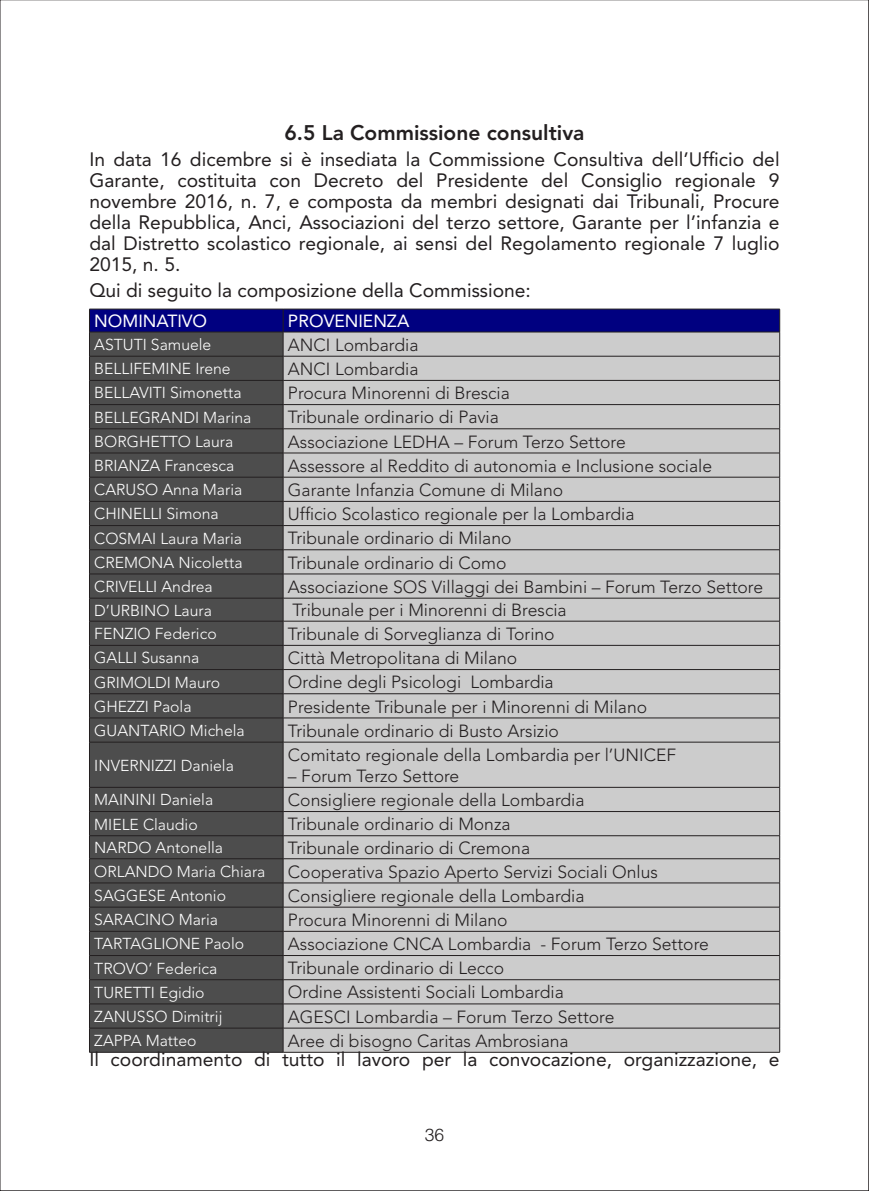
<style>
.page{position:relative;width:869px;height:1191px;background:#fff}
.page>*{position:absolute;margin:0;border:0;box-sizing:border-box;transform-origin:0 0}
._02_titoletto_11_13{font:800 21px "Avenir";color:#231f20}
._03_testo{font:19.25px/21px "Avenir";color:#231f20;text-align:justify}
.Normale{font:300 17.5px "Avenir";color:#231f20}
.Normale-2{font:17.5px "Avenir";color:#fff}
.t1{font:300 17.5px "Helvetica";color:#231f20}
.Normale-3{font:300 15.75px "Avenir";color:#fff}
</style>
<div class="page">
<svg style="left:868px;top:0;width:1px;height:1191px"></svg>
<div style="left:90px;top:743px;width:193px;height:309px;background:#4d4d4d"></div>
<div style="left:284px;top:743px;width:495px;height:309px;background:#ccc"></div>
<hr style="left:779px;top:742px;width:1px;height:45px;background:#231f20">
<hr style="left:89px;top:742px;width:194px;height:1px;background:#231f20">
<hr style="left:283px;top:742px;width:496px;height:1px;background:#231f20">
<hr style="left:89px;top:787px;width:194px;height:1px;background:#231f20">
<hr style="left:283px;top:787px;width:496px;height:1px;background:#231f20">
<hr style="left:89px;top:811px;width:194px;height:1px;background:#231f20">
<hr style="left:283px;top:811px;width:496px;height:1px;background:#231f20">
<hr style="left:89px;top:835px;width:194px;height:1px;background:#231f20">
<hr style="left:283px;top:835px;width:496px;height:1px;background:#231f20">
<hr style="left:89px;top:858px;width:194px;height:1px;background:#231f20">
<hr style="left:283px;top:858px;width:496px;height:1px;background:#231f20">
<hr style="left:89px;top:882px;width:194px;height:1px;background:#231f20">
<hr style="left:283px;top:882px;width:496px;height:1px;background:#231f20">
<hr style="left:89px;top:907px;width:194px;height:1px;background:#231f20">
<hr style="left:283px;top:907px;width:496px;height:1px;background:#231f20">
<hr style="left:89px;top:931px;width:194px;height:1px;background:#231f20">
<hr style="left:283px;top:931px;width:496px;height:1px;background:#231f20">
<hr style="left:89px;top:955px;width:194px;height:1px;background:#231f20">
<hr style="left:283px;top:955px;width:496px;height:1px;background:#231f20">
<hr style="left:89px;top:979px;width:194px;height:1px;background:#231f20">
<hr style="left:283px;top:979px;width:496px;height:1px;background:#231f20">
<hr style="left:89px;top:1003px;width:194px;height:1px;background:#231f20">
<hr style="left:283px;top:1003px;width:496px;height:1px;background:#231f20">
<hr style="left:89px;top:1027px;width:194px;height:1px;background:#231f20">
<hr style="left:283px;top:1027px;width:496px;height:1px;background:#231f20">
<hr style="left:89px;top:1052px;width:194px;height:1px;background:#231f20">
<hr style="left:283px;top:1052px;width:496px;height:1px;background:#231f20">
<svg style="left:89px;top:309px;width:691px;height:433px;background:#9999a0"></svg>
<hr style="left:89px;top:742px;width:1px;height:45px;background:#231f20">
<hr style="left:283px;top:742px;width:1px;height:45px;background:#231f20">
<svg style="left:89px;top:787px;width:1px;height:265px"></svg>
<svg style="left:283px;top:787px;width:1px;height:265px"></svg>
<svg style="left:779px;top:787px;width:1px;height:265px"></svg>
<p class="_02_titoletto_11_13" style="left:284px;top:120px;width:301px">6.5 La Commissione consultiva</p>
<p class="_03_testo" style="left:89px;top:149px;width:691px">In data 16 dicembre si è insediata la Commissione Consultiva dell’Ufficio del Garante, costituita con Decreto del Presidente del Consiglio regionale 9 novembre 2016, n. 7, e composta da membri designati dai Tribunali, Procure della Repubblica, Anci, Associazioni del terzo settore, Garante per l’infanzia e dal Distretto scolastico regionale, ai sensi del Regolamento regionale 7 luglio 2015, n. 5.</p>
<p class="_03_testo" style="left:89px;top:280px;width:443px">Qui di seguito la composizione della Commissione:</p>
<p class="Normale-2" style="left:94px;top:311px;width:114px">NOMINATIVO</p>
<p class="Normale-2" style="left:288px;top:311px;width:123px">PROVENIENZA</p>
<p class="Normale-3" style="left:94px;top:335px;width:118px">ASTUTI Samuele</p>
<p class="Normale" style="left:288px;top:334px;width:132px">ANCI Lombardia</p>
<p class="Normale-3" style="left:94px;top:359px;width:138px">BELLIFEMINE Irene</p>
<p class="Normale" style="left:288px;top:359px;width:132px">ANCI Lombardia</p>
<p class="Normale-3" style="left:94px;top:384px;width:149px">BELLAVITI Simonetta</p>
<p class="Normale" style="left:288px;top:383px;width:223px">Procura Minorenni di Brescia</p>
<p class="Normale-3" style="left:94px;top:408px;width:158px">BELLEGRANDI Marina</p>
<p class="Normale" style="left:288px;top:407px;width:212px">Tribunale ordinario di Pavia</p>
<p class="Normale-3" style="left:94px;top:432px;width:140px">BORGHETTO Laura</p>
<p class="Normale" style="left:288px;top:431px;width:339px">Associazione LEDHA – Forum Terzo Settore</p>
<p class="Normale-3" style="left:94px;top:456px;width:141px">BRIANZA Francesca</p>
<p class="Normale" style="left:288px;top:455px;width:425px">Assessore al Reddito di autonomia e Inclusione sociale</p>
<p class="Normale-3" style="left:94px;top:480px;width:149px">CARUSO Anna Maria</p>
<p class="Normale" style="left:288px;top:479px;width:276px">Garante Infanzia Comune di Milano</p>
<p class="Normale-3" style="left:94px;top:505px;width:126px">CHINELLI Simona</p>
<p class="Normale" style="left:288px;top:504px;width:348px">Ufficio Scolastico regionale per la Lombardia</p>
<p class="Normale-3" style="left:94px;top:529px;width:149px">COSMAI Laura Maria</p>
<p class="Normale" style="left:288px;top:528px;width:225px">Tribunale ordinario di Milano</p>
<p class="Normale-3" style="left:94px;top:553px;width:150px">CREMONA Nicoletta</p>
<p class="Normale" style="left:288px;top:552px;width:220px">Tribunale ordinario di Como</p>
<p class="Normale-3" style="left:94px;top:577px;width:120px">CRIVELLI Andrea</p>
<p class="Normale" style="left:288px;top:576px;width:476px">Associazione SOS Villaggi dei Bambini – Forum Terzo Settore</p>
<p class="Normale-3" style="left:94px;top:601px;width:119px">D’URBINO Laura</p>
<p class="Normale" style="left:292px;top:600px;width:275px">Tribunale per i Minorenni di Brescia</p>
<p class="Normale-3" style="left:94px;top:624px;width:124px">FENZIO Federico</p>
<p class="Normale" style="left:288px;top:623px;width:268px">Tribunale di Sorveglianza di Torino</p>
<p class="Normale-3" style="left:94px;top:649px;width:107px">GALLI Susanna</p>
<p class="Normale" style="left:288px;top:648px;width:231px">Città Metropolitana di Milano</p>
<p class="Normale-3" style="left:94px;top:673px;width:127px">GRIMOLDI Mauro</p>
<p class="Normale" style="left:288px;top:672px;width:267px">Ordine degli Psicologi Lombardia</p>
<p class="Normale-3" style="left:94px;top:697px;width:99px">GHEZZI Paola</p>
<p class="Normale" style="left:288px;top:696px;width:360px">Presidente Tribunale per i Minorenni di Milano</p>
<p class="Normale-3" style="left:94px;top:721px;width:152px">GUANTARIO Michela</p>
<p class="Normale" style="left:288px;top:720px;width:272px">Tribunale ordinario di Busto Arsizio</p>
<p class="Normale-3" style="left:94px;top:756px;width:141px">INVERNIZZI Daniela</p>
<p class="Normale" style="left:288px;top:744px;width:389px">Comitato regionale della Lombardia per l’UNICEF</p>
<p class="Normale" style="left:288px;top:765px;width:173px">– Forum Terzo Settore</p>
<p class="Normale-3" style="left:94px;top:790px;width:120px">MAININI Daniela</p>
<p class="Normale" style="left:288px;top:789px;width:298px">Consigliere regionale della Lombardia</p>
<p class="Normale-3" style="left:94px;top:815px;width:105px">MIELE Claudio</p>
<p class="Normale" style="left:288px;top:814px;width:224px">Tribunale ordinario di Monza</p>
<p class="Normale-3" style="left:94px;top:838px;width:130px">NARDO Antonella</p>
<p class="Normale" style="left:288px;top:837px;width:243px">Tribunale ordinario di Cremona</p>
<p class="Normale-3" style="left:94px;top:862px;width:172px">ORLANDO Maria Chiara</p>
<p class="Normale" style="left:288px;top:861px;width:371px">Cooperativa Spazio Aperto Servizi Sociali Onlus</p>
<p class="Normale-3" style="left:94px;top:886px;width:133px">SAGGESE Antonio</p>
<p class="Normale" style="left:288px;top:885px;width:298px">Consigliere regionale della Lombardia</p>
<p class="Normale-3" style="left:94px;top:910px;width:125px">SARACINO Maria</p>
<p class="Normale" style="left:288px;top:909px;width:221px">Procura Minorenni di Milano</p>
<p class="Normale-3" style="left:94px;top:934px;width:151px">TARTAGLIONE Paolo</p>
<p class="Normale" style="left:288px;top:933px;width:422px">Associazione CNCA Lombardia - Forum Terzo Settore</p>
<p class="Normale-3" style="left:94px;top:959px;width:124px">TROVO’ Federica</p>
<p class="Normale" style="left:288px;top:958px;width:217px">Tribunale ordinario di Lecco</p>
<p class="Normale-3" style="left:94px;top:983px;width:112px">TURETTI Egidio</p>
<p class="Normale" style="left:288px;top:982px;width:277px">Ordine Assistenti Sociali Lombardia</p>
<p class="Normale-3" style="left:94px;top:1007px;width:130px">ZANUSSO Dimitrij</p>
<p class="Normale" style="left:288px;top:1006px;width:328px">AGESCI Lombardia – Forum Terzo Settore</p>
<p class="Normale-3" style="left:94px;top:1031px;width:104px">ZAPPA Matteo</p>
<p class="Normale" style="left:288px;top:1030px;width:282px">Aree di bisogno Caritas Ambrosiana</p>
<p class="_03_testo" style="left:89px;top:1049px;width:691px">Il coordinamento di tutto il lavoro per la convocazione, organizzazione, e</p>
<p class="t1" style="left:424px;top:1124px;width:21px">36</p>
</div>
